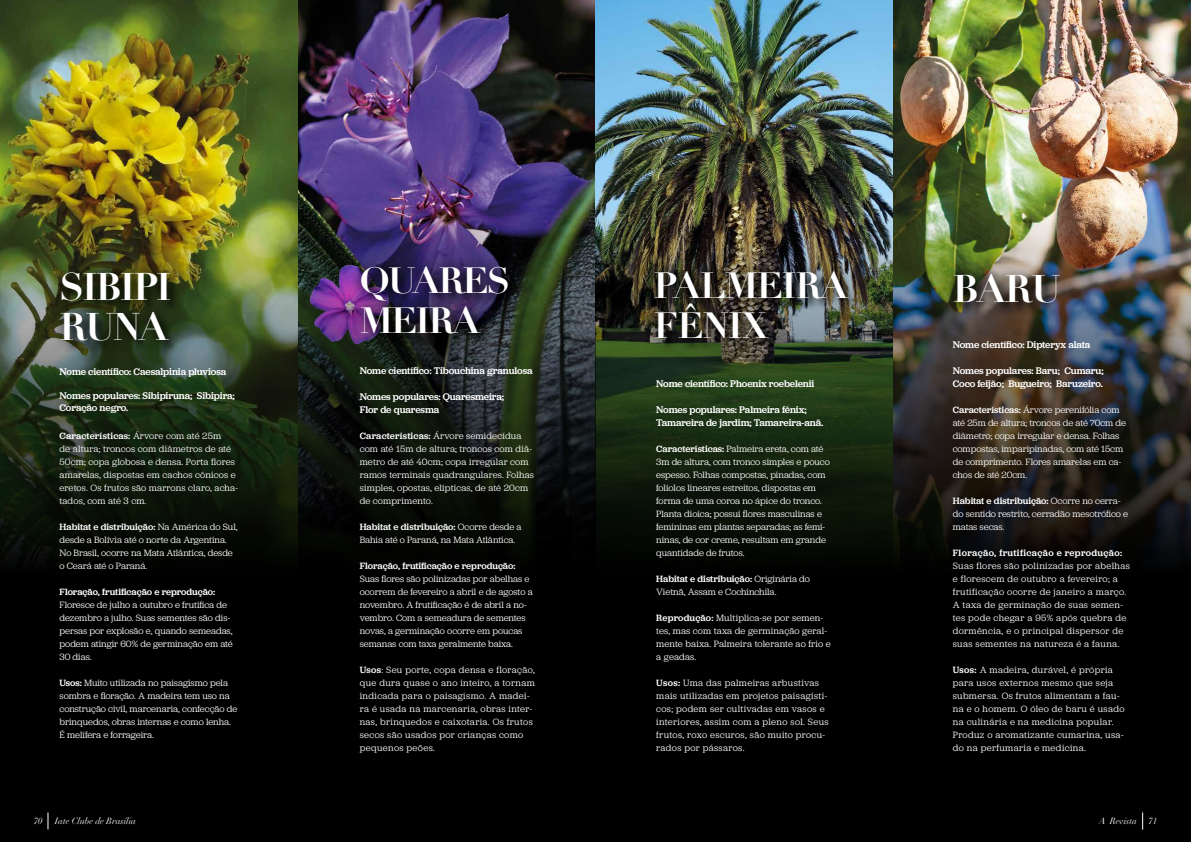
<style>
.page{position:relative;width:1191px;height:842px;background:#fff}
.page>*{position:absolute;margin:0;border:0;box-sizing:border-box;transform-origin:0 0}
.t1{font:700 38px/40px "Didot LT Pro";letter-spacing:-.05em;color:#fff}
.t2{font:700 36px/40px "Didot LT Pro";letter-spacing:-.04em;color:#fff}
.t3{font:500 10px/13px "Jubilat";letter-spacing:-.01em;color:#fff}
.t4{font:9.5px/13px "Jubilat";letter-spacing:.005em;color:#fff}
.t5{font:9.5px/13px "Jubilat";letter-spacing:.04em;color:#fff}
.t6{font:500 9.5px "Jubilat";color:#fff}
.t7{font:500 9.5px "Jubilat";letter-spacing:.04em;color:#fff}
.t8{font:italic 9px "Didot LT Pro";color:#fff}
.s1{font-weight:500}
</style>
<div class="page">
<img style="left:298px;top:0;width:893px;height:180px">
<img style="left:595px;top:180px;width:596px;height:662px">
<img style="left:0;top:0;width:298px;height:180px">
<img style="left:0;top:180px;width:595px;height:662px">
<img style="left:349px;top:255px;width:170px;height:91px">
<img style="left:645px;top:260px;width:213px;height:91px">
<div style="left:956px;top:276px;width:116px;height:40px;background:#000;opacity:.5"></div>
<img style="left:944px;top:263px;width:125px;height:52px">
<div style="left:63px;top:274px;width:119px;height:80px;background:#000;opacity:.5"></div>
<svg style="left:49px;top:261px;width:131px;height:92px;background:#2f361c"></svg>
<svg style="left:1142px;top:812px;width:1px;height:17px"></svg>
<svg style="left:48px;top:812px;width:1px;height:17px"></svg>
<h1 class="t1" style="left:60px;top:267px;width:114px">SIBIPI<br>RUNA</h1>
<p class="t3" style="left:60px;top:365px;width:168px">Nome científico: Caesalpinia pluviosa</p>
<p class="t3" style="left:60px;top:390px;width:177px;line-height:12px">Nomes populares: Sibipiruna; Sibipira;<br>Coração negro.</p>
<p class="t4" style="left:60px;top:429px;width:180px"><span class="s1">Características:</span> Árvore com até 25m<br>de altura; troncos com diâmetros de até 50cm; copa globosa e densa. Porta flores amarelas, dispostas em cachos cônicos e eretos. Os frutos são marrons claro, acha&shy;tados, com até 3 cm.</p>
<p class="t4" style="left:60px;top:520px;width:180px"><span class="s1">Habitat e distribuição:</span> Na América do Sul, desde a Bolívia até o norte da Argentina.<br>No Brasil, ocorre na Mata Atlântica, desde o Ceará até o Paraná.</p>
<p class="t6" style="left:60px;top:586px;width:157px">Floração, frutificação e reprodução:</p>
<p class="t4" style="left:60px;top:598px;width:175px">Floresce de julho a outubro e frutifica de dezembro a julho. Suas sementes são dis&shy;persas por explosão e, quando semeadas, podem atingir 60% de germinação em até 30 dias.</p>
<p class="t4" style="left:60px;top:676px;width:179px"><span class="s1">Usos:</span> Muito utilizada no paisagismo pela sombra e floração. A madeira tem uso na construção civil, marcenaria, confecção de brinquedos, obras internas e como lenha.<br>É melífera e forrageira.</p>
<h2 class="t2" style="left:360px;top:261px;width:152px">QUARES<br>MEIRA</h2>
<h2 class="t2" style="left:654px;top:266px;width:195px">PALMEIRA<br>FÊNIX</h2>
<h1 class="t1" style="left:952px;top:269px;width:109px">BARU</h1>
<p class="t3" style="left:952px;top:338px;width:139px">Nome científico: Dipteryx alata</p>
<p class="t3" style="left:952px;top:364px;width:152px">Nomes populares: Baru; Cumaru;<br>Coco feijão; Bugueiro; Baruzeiro.</p>
<p class="t4" style="left:952px;top:403px;width:175px"><span class="s1">Características:</span> Árvore perenifólia com até 25m de altura; troncos de até 70cm de diâmetro; copa irregular e densa. Folhas compostas, imparipinadas, com até 15cm de comprimento. Flores amarelas em ca&shy;chos de até 20cm.</p>
<p class="t4" style="left:952px;top:494px;width:177px"><span class="s1">Habitat e distribuição:</span> Ocorre no cerra&shy;do sentido restrito, cerradão mesotrófico e matas secas.</p>
<p class="t7" style="left:952px;top:547px;width:171px">Floração, frutificação e reprodução:</p>
<p class="t5" style="left:952px;top:559px;width:179px">Suas flores são polinizadas por abelhas e florescem de outubro a fevereiro; a frutificação ocorre de janeiro a março.<br>A taxa de germinação de suas semen&shy;tes pode chegar a 95% após quebra de dormência, e o principal dispersor de suas sementes na natureza é a fauna.</p>
<p class="t5" style="left:952px;top:663px;width:173px"><span class="s1">Usos:</span> A madeira, durável, é própria para usos externos mesmo que seja submersa. Os frutos alimentam a fau&shy;na e o homem. O óleo de baru é usado na culinária e na medicina popular.<br>Produz o aromatizante cumarina, usa&shy;do na perfumaria e medicina.</p>
<p class="t3" style="left:360px;top:364px;width:174px">Nome científico: Tibouchina granulosa</p>
<p class="t3" style="left:360px;top:390px;width:146px">Nomes populares: Quaresmeira;<br>Flor de quaresma</p>
<p class="t4" style="left:360px;top:429px;width:176px"><span class="s1">Características:</span> Árvore semidecídua com até 15m de altura; troncos com diâ&shy;metro de até 40cm; copa irregular com ramos terminais quadrangulares. Folhas simples, opostas, elípticas, de até 20cm de comprimento.</p>
<p class="t4" style="left:360px;top:520px;width:163px"><span class="s1">Habitat e distribuição:</span> Ocorre desde a<br>Bahia até o Paraná, na Mata Atlântica.</p>
<p class="t6" style="left:360px;top:560px;width:157px">Floração, frutificação e reprodução:</p>
<p class="t4" style="left:360px;top:572px;width:174px">Suas flores são polinizadas por abelhas e ocorrem de fevereiro a abril e de agosto a novembro. A frutificação é de abril a no&shy;vembro. Com a semeadura de sementes novas, a germinação ocorre em poucas semanas com taxa geralmente baixa.</p>
<p class="t5" style="left:360px;top:663px;width:177px"><span class="s1">Usos</span>: Seu porte, copa densa e floração, que dura quase o ano inteiro, a tornam indicada para o paisagismo. A madei&shy;ra é usada na marcenaria, obras inter&shy;nas, brinquedos e caixotaria. Os frutos secos são usados por crianças como pequenos peões.</p>
<p class="t3" style="left:656px;top:377px;width:160px">Nome científico: Phoenix roebelenii</p>
<p class="t3" style="left:656px;top:403px;width:169px">Nomes populares: Palmeira fênix;<br>Tamareira de jardim; Tamareira-anã.</p>
<p class="t4" style="left:656px;top:442px;width:175px"><span class="s1">Características:</span> Palmeira ereta, com até 3m de altura, com tronco simples e pouco espesso. Folhas compostas, pinadas, com folíolos lineares estreitos, dispostas em forma de uma coroa no ápice do tronco.<br>Planta dioica; possui flores masculinas e femininas em plantas separadas; as femi&shy;ninas, de cor creme, resultam em grande quantidade de frutos.</p>
<p class="t4" style="left:656px;top:572px;width:155px"><span class="s1">Habitat e distribuição:</span> Originária do<br>Vietnã, Assam e Cochinchila.</p>
<p class="t4" style="left:656px;top:611px;width:176px"><span class="s1">Reprodução:</span> Multiplica-se por semen&shy;tes, mas com taxa de germinação geral&shy;mente baixa. Palmeira tolerante ao frio e a geadas.</p>
<p class="t5" style="left:656px;top:676px;width:174px"><span class="s1">Usos:</span> Uma das palmeiras arbustivas mais utilizadas em projetos paisagísti&shy;cos; podem ser cultivadas em vasos e interiores, assim com a pleno sol. Seus frutos, roxo escuros, são muito procu&shy;rados por pássaros.</p>
<p class="t8" style="left:34px;top:815px;width:10px">70</p>
<p class="t8" style="left:55px;top:815px;width:83px">Iate Clube de Brasília</p>
<p class="t8" style="left:1099px;top:815px;width:39px">A Revista</p>
<p class="t8" style="left:1148px;top:815px;width:10px">71</p>
</div>
